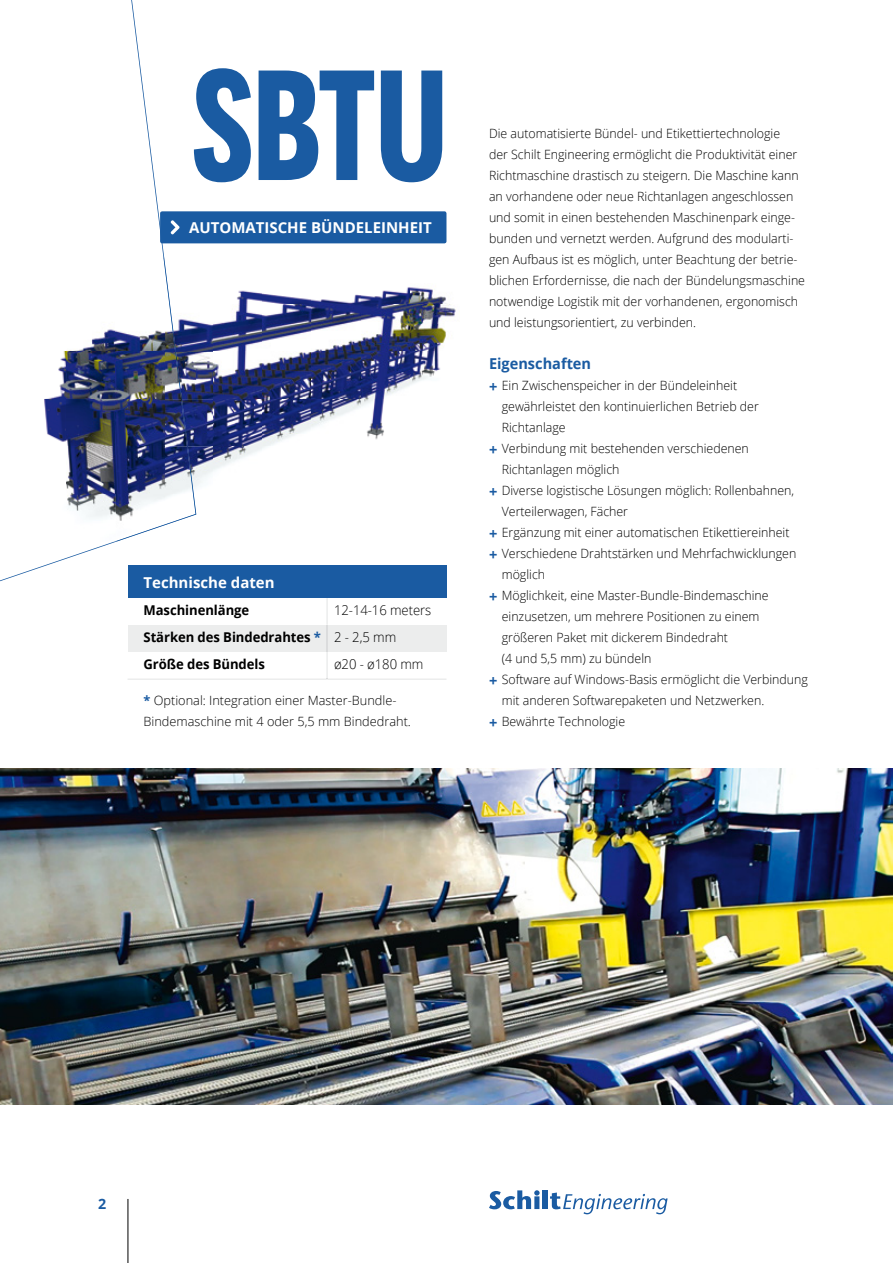
<style>
.page{position:relative;width:893px;height:1263px;background:#fff}
.page>*{position:absolute;margin:0;border:0;box-sizing:border-box;transform-origin:0 0}
.t1{font:700 condensed 164.1px "Praktika";color:#1a5ba2}
.t2{font:700 15px "Open Sans";color:#fff}
.t3{font:700 15px "Open Sans";color:#1a5ba2}
.t4{font:700 14.25px "Open Sans";color:#1a5ba2}
.t5{font:700 13.5px/27px "Open Sans";letter-spacing:-.005em;color:#000}
.t6{font:300 13.5px "Open Sans";letter-spacing:-.005em;color:#000}
.t7{font:300 12.75px/21px "Open Sans";color:#000}
.s1{font-weight:300}
.s2{color:#1a5ba2}
.s3{font-weight:700;color:#1a5ba2}
.s4{font-weight:700;font-size:15px;color:#1a5ba2}
</style>
<div class="page">
<hr style="left:128px;top:1199px;width:1px;height:64px;background:#000">
<svg style="left:489px;top:1190px;width:51px;height:19px"></svg>
<div style="left:543px;top:1190px;width:5px;height:19px;background:#1a5ba2"></div>
<svg style="left:550px;top:1192px;width:118px;height:22px"></svg>
<svg style="left:0;top:0;width:196px;height:581px"></svg>
<div style="left:128px;top:625px;width:318px;height:26px;background:#eceded"></div>
<hr style="left:326px;top:565px;width:2px;height:60px;background:#eceded">
<hr style="left:326px;top:651px;width:2px;height:27px;background:#eceded">
<hr style="left:326px;top:625px;width:2px;height:26px;background:#dbdcdd">
<div style="left:128px;top:565px;width:318px;height:33px;background:#1a5ba2"></div>
<div style="left:160px;top:211px;width:286px;height:32px;background:#1a5ba2;border-radius:2px"></div>
<svg style="left:171px;top:220px;width:8px;height:15px"></svg>
<svg style="left:128px;top:678px;width:318px;height:2px"></svg>
<img style="left:0;top:768px;width:893px;height:336px">
<img style="left:18px;top:257px;width:438px;height:284px">
<img style="left:163px;top:257px;width:13px;height:95px">
<img style="left:175px;top:352px;width:13px;height:94px">
<img style="left:156px;top:446px;width:40px;height:82px">
<img style="left:116px;top:527px;width:40px;height:14px">
<h1 class="t1" style="left:193px;top:-2px;width:255px">SBTU</h1>
<p class="t2" style="left:189px;top:217px;width:244px">AUTOMATISCHE BÜNDELEINHEIT</p>
<p class="t2" style="left:144px;top:572px;width:133px">Technische daten</p>
<p class="t5" style="left:144px;top:596px;width:107px">Maschinenlänge</p>
<p class="t5" style="left:144px;top:596px;width:289px;text-indent:191px"><span class="s1">12-14-16 meters<br></span>Stärken des Bindedrahtes <span class="s2">*</span> <span class="s1">2 - 2,5 mm<br></span>Größe des Bündels</p>
<p class="t6" style="left:334px;top:654px;width:91px">ø20 - ø180 mm</p>
<p class="t7" style="left:144px;top:689px;width:269px"><span class="s3">*</span> Optional: Integration einer Master-Bundle-<br>Bindemaschine mit 4 oder 5,5 mm Bindedraht.</p>
<p class="t7" style="left:489px;top:123px;width:318px">Die automatisierte Bündel- und Etikettiertechnologie<br>der Schilt Engineering ermöglicht die Produktivität einer Richtmaschine drastisch zu steigern. Die Maschine kann an vorhandene oder neue Richtanlagen angeschlossen und somit in einen bestehenden Maschinenpark einge&shy;bunden und vernetzt werden. Aufgrund des modularti&shy;gen Aufbaus ist es möglich, unter Beachtung der betrie&shy;blichen Erfordernisse, die nach der Bündelungsmaschine notwendige Logistik mit der vorhandenen, ergonomisch und leistungsorientiert, zu verbinden.</p>
<p class="t3" style="left:489px;top:353px;width:104px">Eigenschaften</p>
<p class="t7" style="left:489px;top:375px;width:250px"><span class="s4">+</span> Ein Zwischenspeicher in der Bündeleinheit</p>
<p class="t7" style="left:502px;top:396px;width:259px">gewährleistet den kontinuierlichen Betrieb der</p>
<p class="t7" style="left:502px;top:417px;width:65px">Richtanlage</p>
<p class="t7" style="left:489px;top:438px;width:261px"><span class="s4">+</span> Verbindung mit bestehenden verschiedenen</p>
<p class="t7" style="left:502px;top:459px;width:119px">Richtanlagen möglich</p>
<p class="t7" style="left:489px;top:480px;width:307px"><span class="s4">+</span> Diverse logistische Lösungen möglich: Rollenbahnen,</p>
<p class="t7" style="left:502px;top:501px;width:128px">Verteilerwagen, Fächer</p>
<p class="t7" style="left:489px;top:522px;width:302px"><span class="s4">+</span> Ergänzung mit einer automatischen Etikettiereinheit</p>
<p class="t7" style="left:489px;top:543px;width:309px"><span class="s4">+</span> Verschiedene Drahtstärken und Mehrfachwicklungen</p>
<p class="t7" style="left:502px;top:564px;width:45px">möglich</p>
<p class="t7" style="left:489px;top:585px;width:281px"><span class="s4">+</span> Möglichkeit, eine Master-Bundle-Bindemaschine</p>
<p class="t7" style="left:502px;top:606px;width:259px">einzusetzen, um mehrere Positionen zu einem</p>
<p class="t7" style="left:502px;top:627px;width:228px">größeren Paket mit dickerem Bindedraht</p>
<p class="t7" style="left:502px;top:648px;width:151px">(4 und 5,5 mm) zu bündeln</p>
<p class="t7" style="left:489px;top:669px;width:320px"><span class="s4">+</span> Software auf Windows-Basis ermöglicht die Verbindung</p>
<p class="t7" style="left:502px;top:690px;width:264px">mit anderen Softwarepaketen und Netzwerken.</p>
<p class="t7" style="left:489px;top:711px;width:138px"><span class="s4">+</span> Bewährte Technologie</p>
<p class="t4" style="left:98px;top:1194px;width:10px">2</p>
</div>
